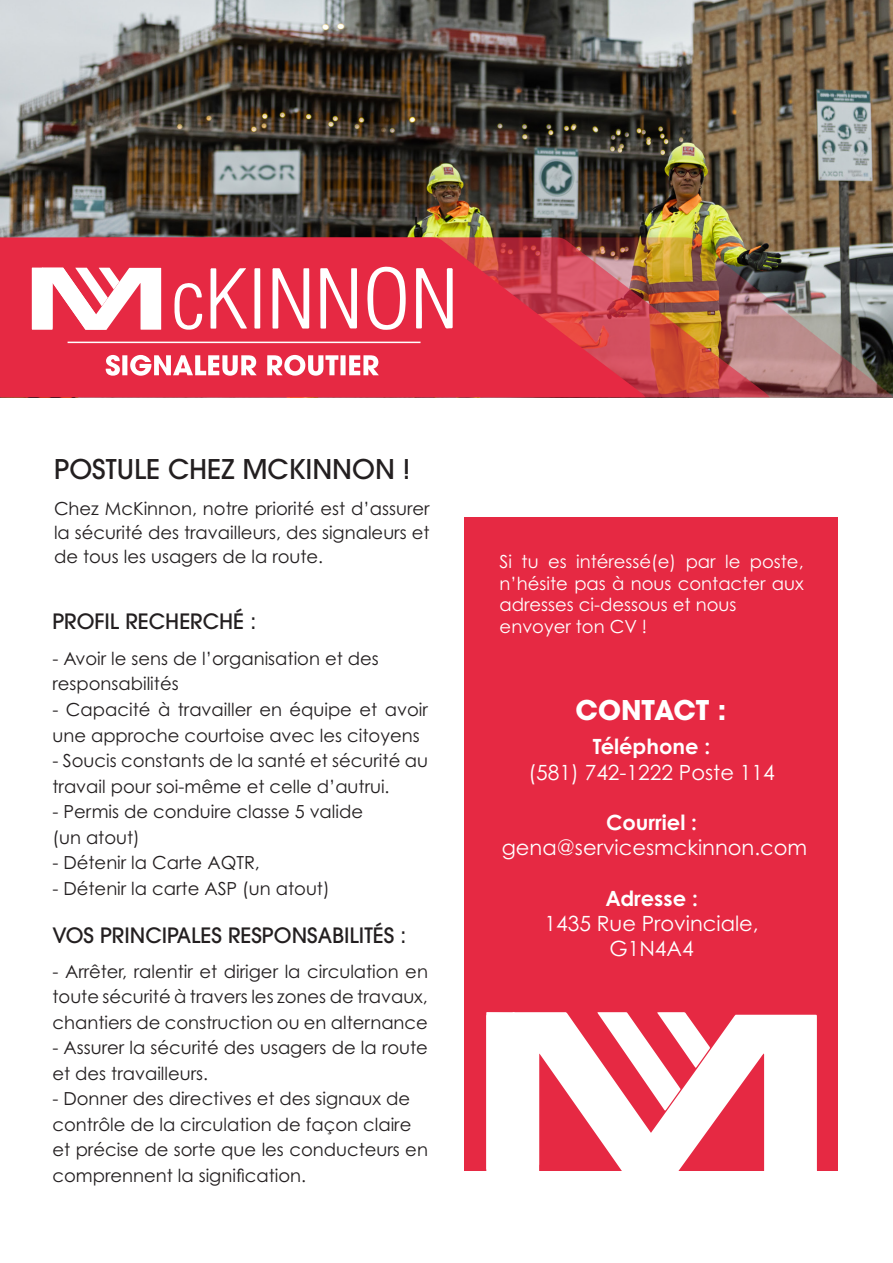
<style>
.page{position:relative;width:893px;height:1263px;background:#fff}
.page>*{position:absolute;margin:0;border:0;box-sizing:border-box;transform-origin:0 0}
.t1{font:500 27px "ITC Avant Garde Pro";color:#231f20}
.t2{font:700 27px "ITC Avant Garde Pro";color:#fff}
.t3{font:21px/25.2px "Century Gothic Pro";color:#fff;text-align:center}
.t4{font:500 21px "ITC Avant Garde Pro";color:#231f20}
.t5{font:700 21px "Century Gothic Pro";color:#fff}
.t6{font:18px/25.5px "Century Gothic Pro";color:#231f20}
.t7{font:18px/21.6px "Century Gothic Pro";color:#fff}
</style>
<div class="page">
<img style="left:0;top:0;width:893px;height:237px">
<img style="left:770px;top:237px;width:123px;height:160px">
<img style="left:646px;top:237px;width:124px;height:160px">
<svg style="left:0;top:237px;width:646px;height:160px;background:#de3046"></svg>
<svg style="left:272px;top:268px;width:37px;height:61px"></svg>
<svg style="left:320px;top:268px;width:37px;height:61px"></svg>
<svg style="left:416px;top:268px;width:37px;height:61px"></svg>
<svg style="left:367px;top:266px;width:39px;height:64px"></svg>
<svg style="left:210px;top:268px;width:37px;height:61px"></svg>
<svg style="left:174px;top:282px;width:28px;height:48px"></svg>
<svg style="left:254px;top:268px;width:6px;height:61px"></svg>
<svg style="left:32px;top:268px;width:129px;height:62px"></svg>
<div style="left:464px;top:517px;width:374px;height:654px;background:#e62943"></div>
<hr style="left:68px;top:342px;width:352px;height:1px;background:#fff">
<svg style="left:710px;top:1014px;width:107px;height:157px;fill:#fff"></svg>
<svg style="left:486px;top:1012px;width:224px;height:159px"></svg>
<svg style="left:106px;top:355px;width:273px;height:21px"></svg>
<h1 class="t1" style="left:54px;top:452px;width:358px">POSTULE CHEZ MCKINNON !</h1>
<p class="t6" style="left:54px;top:496px;width:377px;line-height:24px;text-align:justify">Chez McKinnon, notre priorité est d’assurer la sécurité des travailleurs, des signaleurs et de tous les usagers de la route.</p>
<p class="t4" style="left:52px;top:608px;width:205px">PROFIL RECHERCHÉ :</p>
<p class="t6" style="left:52px;top:645px;width:328px">- Avoir le sens de l’organisation et des responsabilités</p>
<p class="t6" style="left:52px;top:696px;width:377px">- Capacité à travailler en équipe et avoir une approche courtoise avec les citoyens</p>
<p class="t6" style="left:52px;top:748px;width:377px">- Soucis constants de la santé et sécurité au travail pour soi-même et celle d’autrui.</p>
<p class="t6" style="left:52px;top:799px;width:312px">- Permis de conduire classe 5 valide (un atout)</p>
<p class="t6" style="left:52px;top:850px;width:209px">- Détenir la Carte AQTR,</p>
<p class="t6" style="left:52px;top:875px;width:279px">- Détenir la carte ASP (un atout)</p>
<p class="t4" style="left:52px;top:922px;width:355px">VOS PRINCIPALES RESPONSABILITÉS :</p>
<p class="t6" style="left:52px;top:958px;width:377px;text-align:justify">- Arrêter, ralentir et diriger la circulation en toute sécurité à travers les zones de travaux, chantiers de construction ou en alternance</p>
<p class="t6" style="left:52px;top:1035px;width:377px">- Assurer la sécurité des usagers de la route et des travailleurs.</p>
<p class="t6" style="left:52px;top:1086px;width:377px">- Donner des directives et des signaux de contrôle de la circulation de façon claire et précise de sorte que les conducteurs en comprennent la signification.</p>
<p class="t7" style="left:500px;top:551px;width:306px">Si tu es intéressé(e) par le poste, n’hésite pas à nous contacter aux adresses ci-dessous et nous envoyer ton CV !</p>
<h1 class="t2" style="left:576px;top:692px;width:152px">CONTACT :</h1>
<p class="t5" style="left:593px;top:734px;width:119px">Téléphone :</p>
<p class="t3" style="left:528px;top:759px;width:248px">(581) 742-1222 Poste 114</p>
<p class="t5" style="left:606px;top:809px;width:93px">Courriel :</p>
<p class="t3" style="left:502px;top:835px;width:307px">gena@servicesmckinnon.com</p>
<p class="t5" style="left:605px;top:885px;width:94px">Adresse :</p>
<p class="t3" style="left:544px;top:910px;width:216px">1435 Rue Provinciale,<br>G1N4A4</p>
</div>
